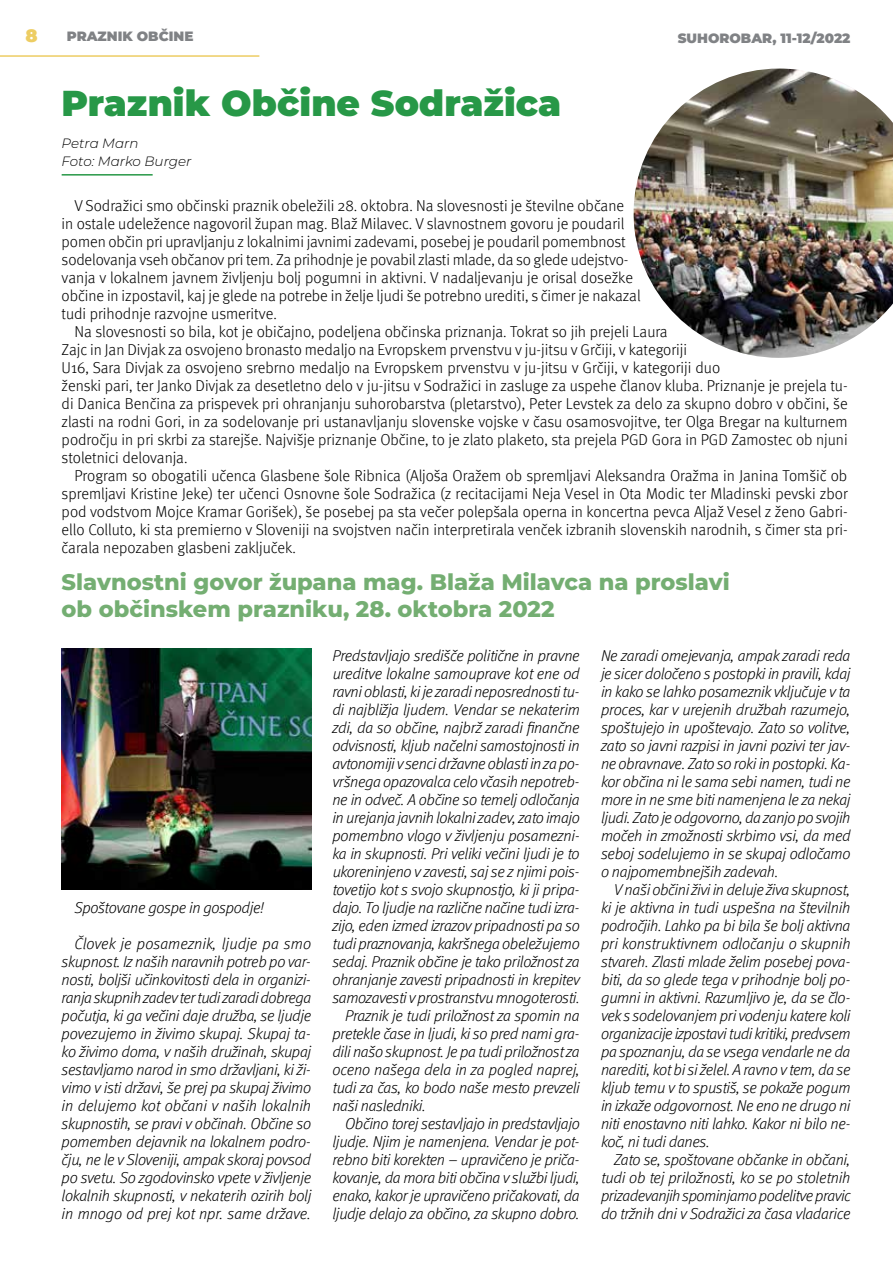
<style>
.page{position:relative;width:893px;height:1263px;background:#fff}
.page>*{position:absolute;margin:0;border:0;box-sizing:border-box;transform-origin:0 0}
.t1{font:900 36px "Montserrat";color:#279847}
.t2{font:800 22.5px/27px "Montserrat";color:#74ae72}
.t3{font:900 18px "Montserrat";color:#edcd63}
.t4{font:italic 300 15.75px/18px "Meta Pro";letter-spacing:-.02em;color:#000;text-align:justify}
.t5{font:300 15.75px/18px "Meta Pro";letter-spacing:-.005em;color:#000}
.t6{font:900 13.5px "Montserrat";color:#808285}
.t7{font:italic 300 13.5px/18px "Montserrat";color:#000}
</style>
<div class="page">
<hr style="left:0;top:55px;width:259px;height:2px;background:#edcd63">
<hr style="left:62px;top:174px;width:91px;height:2px;background:#279847">
<img style="left:62px;top:648px;width:249px;height:241px">
<img style="left:634px;top:69px;width:259px;height:289px">
<p class="t3" style="left:26px;top:22px;width:14px">8</p>
<p class="t6" style="left:67px;top:26px;width:128px">PRAZNIK OBČINE</p>
<p class="t6" style="left:678px;top:28px;width:174px">SUHOROBAR, 11-12/2022</p>
<h1 class="t1" style="left:62px;top:76px;width:501px">Praznik Občine Sodražica</h1>
<p class="t7" style="left:62px;top:134px;width:131px">Petra Marn<br>Foto: Marko Burger</p>
<p class="t5" style="left:62px;top:196px;width:580px;text-indent:13px">V Sodražici smo občinski praznik obeležili 28. oktobra. Na slovesnosti je številne občane<br>in ostale udeležence nagovoril župan mag. Blaž Milavec. V slavnostnem govoru je poudaril pomen občin pri upravljanju z lokalnimi javnimi zadevami, posebej je poudaril pomembnost sodelovanja vseh občanov pri tem. Za prihodnje je povabil zlasti mlade, da so glede udejstvo&shy;vanja v lokalnem javnem življenju bolj pogumni in aktivni. V nadaljevanju je orisal dosežke občine in izpostavil, kaj je glede na potrebe in želje ljudi še potrebno urediti, s čimer je nakazal tudi prihodnje razvojne usmeritve.</p>
<p class="t5" style="left:62px;top:322px;width:788px;text-indent:13px">Na slovesnosti so bila, kot je običajno, podeljena občinska priznanja. Tokrat so jih prejeli Laura<br>Zajc in Jan Divjak za osvojeno bronasto medaljo na Evropskem prvenstvu v ju-jitsu v Grčiji, v kategoriji<br>U16, Sara Divjak za osvojeno srebrno medaljo na Evropskem prvenstvu v ju-jitsu v Grčiji, v kategoriji duo<br>ženski pari, ter Janko Divjak za desetletno delo v ju-jitsu v Sodražici in zasluge za uspehe članov kluba. Priznanje je prejela tu&shy;di Danica Benčina za prispevek pri ohranjanju suhorobarstva (pletarstvo), Peter Levstek za delo za skupno dobro v občini, še zlasti na rodni Gori, in za sodelovanje pri ustanavljanju slovenske vojske v času osamosvojitve, ter Olga Bregar na kulturnem področju in pri skrbi za starejše. Najvišje priznanje Občine, to je zlato plaketo, sta prejela PGD Gora in PGD Zamostec ob njuni stoletnici delovanja.</p>
<p class="t5" style="left:62px;top:466px;width:788px;text-align:justify;text-indent:13px">Program so obogatili učenca Glasbene šole Ribnica (Aljoša Oražem ob spremljavi Aleksandra Oražma in Janina Tomšič ob spremljavi Kristine Jeke) ter učenci Osnovne šole Sodražica (z recitacijami Neja Vesel in Ota Modic ter Mladinski pevski zbor pod vodstvom Mojce Kramar Gorišek), še posebej pa sta večer polepšala operna in koncertna pevca Aljaž Vesel z ženo Gabri&shy;ello Colluto, ki sta premierno v Sloveniji na svojstven način interpretirala venček izbranih slovenskih narodnih, s čimer sta pri&shy;čarala nepozaben glasbeni zaključek.</p>
<h2 class="t2" style="left:62px;top:568px;width:670px">Slavnostni govor župana mag. Blaža Milavca na proslavi ob občinskem prazniku, 28. oktobra 2022</h2>
<p class="t4" style="left:74px;top:898px;width:191px">Spoštovane gospe in gospodje!</p>
<p class="t4" style="left:62px;top:934px;width:251px;text-indent:13px">Človek je posameznik, ljudje pa smo skupnost. Iz naših naravnih potreb po var&shy;nosti, boljši učinkovitosti dela in organizi&shy;ranja skupnih zadev ter tudi zaradi dobrega počutja, ki ga večini daje družba, se ljudje povezujemo in živimo skupaj. Skupaj ta&shy;ko živimo doma, v naših družinah, skupaj sestavljamo narod in smo državljani, ki ži&shy;vimo v isti državi, še prej pa skupaj živimo in delujemo kot občani v naših lokalnih skupnostih, se pravi v občinah. Občine so pomemben dejavnik na lokalnem podro&shy;čju, ne le v Sloveniji, ampak skoraj povsod po svetu. So zgodovinsko vpete v življenje lokalnih skupnosti, v nekaterih ozirih bolj in mnogo od prej kot npr. same države.</p>
<p class="t4" style="left:332px;top:646px;width:249px">Predstavljajo središče politične in pravne</p>
<p class="t4" style="left:332px;top:664px;width:249px">ureditve lokalne samouprave kot ene od</p>
<p class="t4" style="left:332px;top:682px;width:249px">ravni oblasti, ki je zaradi neposrednosti tu-</p>
<p class="t4" style="left:332px;top:700px;width:249px">di najbližja ljudem. Vendar se nekaterim</p>
<p class="t4" style="left:332px;top:718px;width:249px">zdi, da so občine, najbrž zaradi finančne</p>
<p class="t4" style="left:332px;top:736px;width:249px">odvisnosti, kljub načelni samostojnosti in</p>
<p class="t4" style="left:332px;top:754px;width:249px">avtonomiji v senci državne oblasti in za po-</p>
<p class="t4" style="left:332px;top:772px;width:249px">vršnega opazovalca celo včasih nepotreb-</p>
<p class="t4" style="left:332px;top:790px;width:249px">ne in odveč. A občine so temelj odločanja</p>
<p class="t4" style="left:332px;top:808px;width:249px">in urejanja javnih lokalni zadev, zato imajo</p>
<p class="t4" style="left:332px;top:826px;width:249px">pomembno vlogo v življenju posamezni-</p>
<p class="t4" style="left:332px;top:844px;width:249px">ka in skupnosti. Pri veliki večini ljudi je to</p>
<p class="t4" style="left:332px;top:862px;width:249px">ukoreninjeno v zavesti, saj se z njimi pois-</p>
<p class="t4" style="left:332px;top:880px;width:249px">tovetijo kot s svojo skupnostjo, ki ji pripa-</p>
<p class="t4" style="left:332px;top:898px;width:249px">dajo. To ljudje na različne načine tudi izra-</p>
<p class="t4" style="left:332px;top:916px;width:249px">zijo, eden izmed izrazov pripadnosti pa so</p>
<p class="t4" style="left:332px;top:934px;width:249px">tudi praznovanja, kakršnega obeležujemo</p>
<p class="t4" style="left:332px;top:952px;width:249px">sedaj. Praznik občine je tako priložnost za</p>
<p class="t4" style="left:332px;top:970px;width:249px">ohranjanje zavesti pripadnosti in krepitev</p>
<p class="t4" style="left:332px;top:988px;width:249px">samozavesti v prostranstvu mnogoterosti.</p>
<p class="t4" style="left:345px;top:1006px;width:236px">Praznik je tudi priložnost za spomin na</p>
<p class="t4" style="left:332px;top:1024px;width:249px">pretekle čase in ljudi, ki so pred nami gra-</p>
<p class="t4" style="left:332px;top:1042px;width:249px">dili našo skupnost. Je pa tudi priložnost za</p>
<p class="t4" style="left:332px;top:1060px;width:249px">oceno našega dela in za pogled naprej,</p>
<p class="t4" style="left:332px;top:1078px;width:249px">tudi za čas, ko bodo naše mesto prevzeli</p>
<p class="t4" style="left:332px;top:1096px;width:95px">naši nasledniki.</p>
<p class="t4" style="left:345px;top:1114px;width:236px">Občino torej sestavljajo in predstavljajo</p>
<p class="t4" style="left:332px;top:1132px;width:249px">ljudje. Njim je namenjena. Vendar je pot-</p>
<p class="t4" style="left:332px;top:1150px;width:249px">rebno biti korekten – upravičeno je priča-</p>
<p class="t4" style="left:332px;top:1168px;width:249px">kovanje, da mora biti občina v službi ljudi,</p>
<p class="t4" style="left:332px;top:1186px;width:249px">enako, kakor je upravičeno pričakovati, da</p>
<p class="t4" style="left:332px;top:1204px;width:249px">ljudje delajo za občino, za skupno dobro.</p>
<p class="t4" style="left:601px;top:646px;width:251px">Ne zaradi omejevanja, ampak zaradi reda je sicer določeno s postopki in pravili, kdaj in kako se lahko posameznik vključuje v ta proces, kar v urejenih družbah razumejo, spoštujejo in upoštevajo. Zato so volitve, zato so javni razpisi in javni pozivi ter jav&shy;ne obravnave. Zato so roki in postopki. Ka&shy;kor občina ni le sama sebi namen, tudi ne more in ne sme biti namenjena le za nekaj ljudi. Zato je odgovorno, da zanjo po svojih močeh in zmožnosti skrbimo vsi, da med seboj sodelujemo in se skupaj odločamo o najpomembnejših zadevah.</p>
<p class="t4" style="left:601px;top:880px;width:251px;text-indent:13px">V naši občini živi in deluje živa skupnost, ki je aktivna in tudi uspešna na številnih področjih. Lahko pa bi bila še bolj aktivna pri konstruktivnem odločanju o skupnih stvareh. Zlasti mlade želim posebej pova&shy;biti, da so glede tega v prihodnje bolj po&shy;gumni in aktivni. Razumljivo je, da se člo&shy;vek s sodelovanjem pri vodenju katere koli organizacije izpostavi tudi kritiki, predvsem pa spoznanju, da se vsega vendarle ne da narediti, kot bi si želel. A ravno v tem, da se kljub temu v to spustiš, se pokaže pogum in izkaže odgovornost. Ne eno ne drugo ni niti enostavno niti lahko. Kakor ni bilo ne&shy;koč, ni tudi danes.</p>
<p class="t4" style="left:601px;top:1150px;width:251px;text-indent:13px">Zato se, spoštovane občanke in občani, tudi ob tej priložnosti, ko se po stoletnih prizadevanjih spominjamo podelitve pravic do tržnih dni v Sodražici za časa vladarice</p>
</div>
